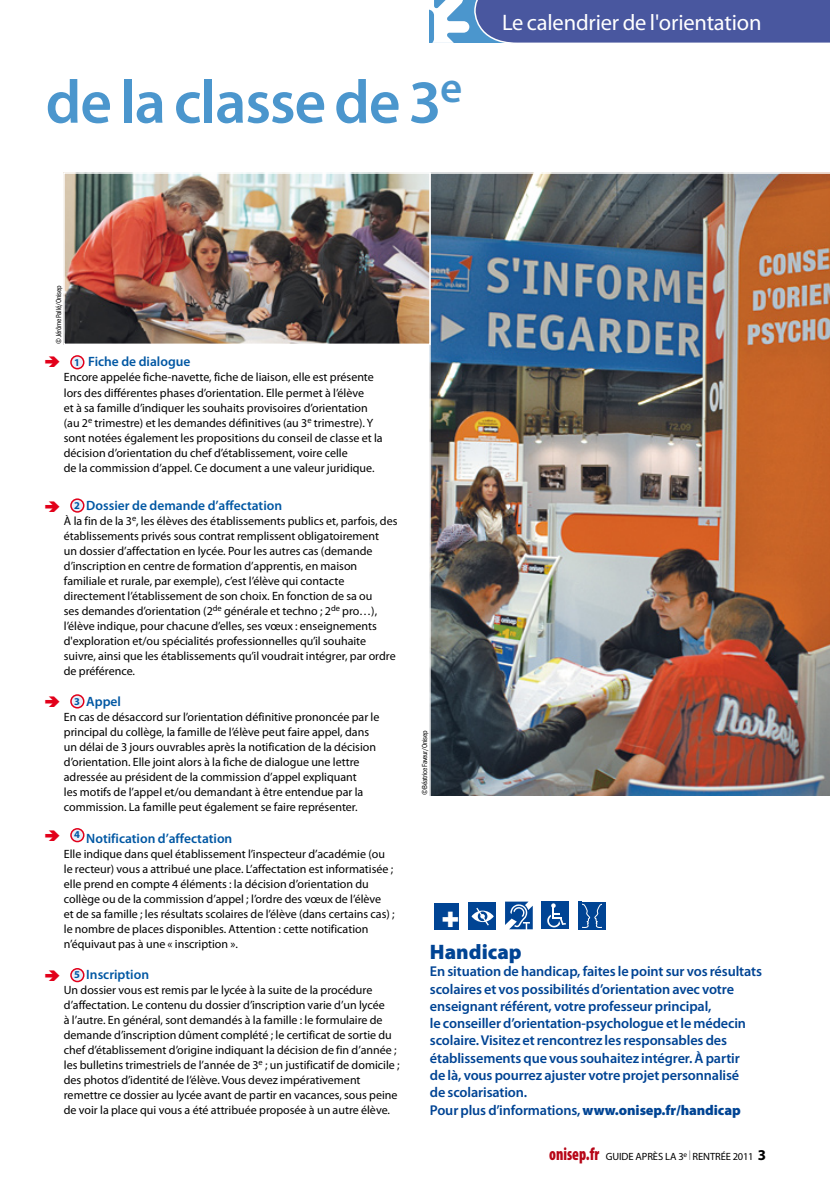
<style>
.page{position:relative;width:830px;height:1191px;background:#fff}
.page>*{position:absolute;margin:0;border:0;box-sizing:border-box;transform-origin:0 0}
.t1{font:600 61.5px "Myriad Pro";letter-spacing:-.02em;color:#4b96cd}
.t2{font:30px "ITC Franklin Gothic Std Hvy";color:#fff}
.t3{font:22.5px "Myriad Pro";letter-spacing:-.01em;color:#fff}
.t4{font:900 21px "Myriad Pro";color:#004494}
.t5{font:600 14.25px/17.4px "Myriad Pro";letter-spacing:-.01em;color:#004494}
.t6{font:600 13.5px "Myriad Pro";color:#0057a3}
.t7{font:12px/15px "Myriad Pro";color:#000}
.t8{font:10.5px "Myriad Pro";letter-spacing:-.01em;color:#000}
.t9{font:condensed 7.5px "ITC Franklin Gothic Std";letter-spacing:-.035em;color:#000}
.s1{font-weight:700;font-size:10.5px}
.s2{font-weight:900}
.s3{font-weight:900;font-stretch:condensed;font-size:18px;color:#b70718}
.s4{font-weight:300;font-size:13.5px}
.s5{font-weight:700;font-size:15px}
</style>
<div class="page">
<svg style="left:429px;top:0;width:400px;height:43px;background:#5567a9"></svg>
<div style="left:434px;top:903px;width:25px;height:27px;background:#004494"></div>
<div style="left:468px;top:902px;width:28px;height:28px;background:#004494"></div>
<svg style="left:471px;top:910px;width:22px;height:12px"></svg>
<svg style="left:474px;top:907px;width:16px;height:19px"></svg>
<svg style="left:505px;top:901px;width:27px;height:28px"></svg>
<div style="left:541px;top:901px;width:28px;height:28px;background:#004494"></div>
<svg style="left:547px;top:903px;width:18px;height:24px"></svg>
<div style="left:578px;top:901px;width:27px;height:28px;background:#004494"></div>
<svg style="left:582px;top:903px;width:20px;height:25px"></svg>
<img style="left:429px;top:172px;width:400px;height:624px">
<div style="left:71px;top:356px;width:13px;height:13px;background:#e9eff8;border-radius:50%"></div>
<div style="left:70px;top:355px;width:14px;height:14px;border:2px solid #e2001a;border-radius:50%"></div>
<div style="left:71px;top:499px;width:13px;height:13px;background:#e9eff8;border-radius:50%"></div>
<div style="left:70px;top:498px;width:14px;height:14px;border:2px solid #e2001a;border-radius:50%"></div>
<div style="left:71px;top:695px;width:13px;height:13px;background:#e9eff8;border-radius:50%"></div>
<div style="left:70px;top:694px;width:14px;height:14px;border:2px solid #e2001a;border-radius:50%"></div>
<div style="left:71px;top:828px;width:13px;height:13px;background:#e9eff8;border-radius:50%"></div>
<div style="left:70px;top:828px;width:14px;height:14px;border:2px solid #e2001a;border-radius:50%"></div>
<div style="left:71px;top:968px;width:13px;height:13px;background:#e9eff8;border-radius:50%"></div>
<div style="left:70px;top:968px;width:14px;height:14px;border:2px solid #e2001a;border-radius:50%"></div>
<img style="left:66px;top:175px;width:361px;height:167px">
<div style="left:63px;top:172px;width:367px;height:173px;border:2px solid #fff"></div>
<h1 class="t1" style="left:46px;top:63px;width:418px">de la classe de 3<sup>e</sup></h1>
<h3 class="t3" style="left:502px;top:8px;width:261px">Le calendrier de l'orientation</h3>
<p class="t9" style="left:54px;top:344px;width:60px;rotate:-90deg">© Jérôme Pallé/Onisep</p>
<p class="t6" style="left:74px;top:353px;width:118px"><span class="s1">1</span> Fiche de dialogue</p>
<p class="t7" style="left:64px;top:370px;width:320px">Encore appelée fiche-navette, fiche de liaison, elle est présente lors des différentes phases d’orientation. Elle permet à l’élève<br>et à sa famille d’indiquer les souhaits provisoires d’orientation (au 2<sup>e</sup> trimestre) et les demandes définitives (au 3<sup>e</sup> trimestre). Y sont notées également les propositions du conseil de classe et la décision d’orientation du chef d’établissement, voire celle<br>de la commission d’appel. Ce document a une valeur juridique.</p>
<p class="t6" style="left:74px;top:496px;width:209px"><span class="s1">2</span> Dossier de demande d’affectation</p>
<p class="t7" style="left:64px;top:513px;width:335px">à la fin de la 3<sup>e</sup>, les élèves des établissements publics et, parfois, des établissements privés sous contrat remplissent obligatoirement<br>un dossier d’affectation en lycée. Pour les autres cas (demande d’inscription en centre de formation d’apprentis, en maison familiale et rurale, par exemple), c’est l’élève qui contacte directement l’établissement de son choix. En fonction de sa ou<br>ses demandes d’orientation (2<sup>de</sup> générale et techno ; 2<sup>de</sup> pro…), l’élève indique, pour chacune d’elles, ses vœux : enseignements d'exploration et/ou spécialités professionnelles qu’il souhaite suivre, ainsi que les établissements qu’il voudrait intégrer, par ordre de préférence.</p>
<p class="t6" style="left:74px;top:693px;width:48px"><span class="s1">3</span> Appel</p>
<p class="t7" style="left:64px;top:709px;width:317px">En cas de désaccord sur l’orientation définitive prononcée par le principal du collège, la famille de l’élève peut faire appel, dans un délai de 3 jours ouvrables après la notification de la décision d’orientation. Elle joint alors à la fiche de dialogue une lettre adressée au président de la commission d’appel expliquant<br>les motifs de l’appel et/ou demandant à être entendue par la commission. La famille peut également se faire représenter.</p>
<p class="t6" style="left:74px;top:829px;width:160px"><sup>4</sup> Notification d’affectation</p>
<p class="t7" style="left:64px;top:846px;width:332px">Elle indique dans quel établissement l’inspecteur d’académie (ou le recteur) vous a attribué une place. L’affectation est informatisée ; elle prend en compte 4 éléments : la décision d’orientation du collège ou de la commission d’appel ; l’ordre des vœux de l’élève<br>et de sa famille ; les résultats scolaires de l’élève (dans certains cas) ; le nombre de places disponibles. Attention : cette notification n’équivaut pas à une « inscription ».</p>
<p class="t6" style="left:74px;top:966px;width:76px"><span class="s1">5</span> Inscription</p>
<p class="t7" style="left:64px;top:982px;width:337px">Un dossier vous est remis par le lycée à la suite de la procédure d’affectation. Le contenu du dossier d’inscription varie d’un lycée<br>à l’autre. En général, sont demandés à la famille : le formulaire de demande d’inscription dûment complété ; le certificat de sortie du chef d’établissement d’origine indiquant la décision de fin d’année ; les bulletins trimestriels de l’année de 3<sup>e</sup> ; un justificatif de domicile ; des photos d’identité de l’élève. Vous devez impérativement remettre ce dossier au lycée avant de partir en vacances, sous peine de voir la place qui vous a été attribuée proposée à un autre élève.</p>
<p class="t9" style="left:420px;top:795px;width:67px;rotate:-90deg">© Béatrice Faveur/Onisep</p>
<h2 class="t2" style="left:441px;top:900px;width:19px">+</h2>
<h3 class="t4" style="left:429px;top:938px;width:93px">Handicap</h3>
<p class="t5" style="left:429px;top:962px;width:333px">En situation de handicap, faites le point sur vos résultats scolaires et vos possibilités d’orientation avec votre enseignant référent, votre professeur principal,<br>le conseiller d’orientation-psychologue et le médecin scolaire. Visitez et rencontrez les responsables des établissements que vous souhaitez intégrer. À partir<br>de là, vous pourrez ajuster votre projet personnalisé<br>de scolarisation.<br>Pour plus d’informations, <span class="s2">www.onisep.fr/handicap</span></p>
<p class="t8" style="left:549px;top:1150px;width:218px"><span class="s3">onisep.fr</span> guide après lA 3<sup>e</sup> <span class="s4">l</span> rentrée 2011 <span class="s5">3</span></p>
</div>
